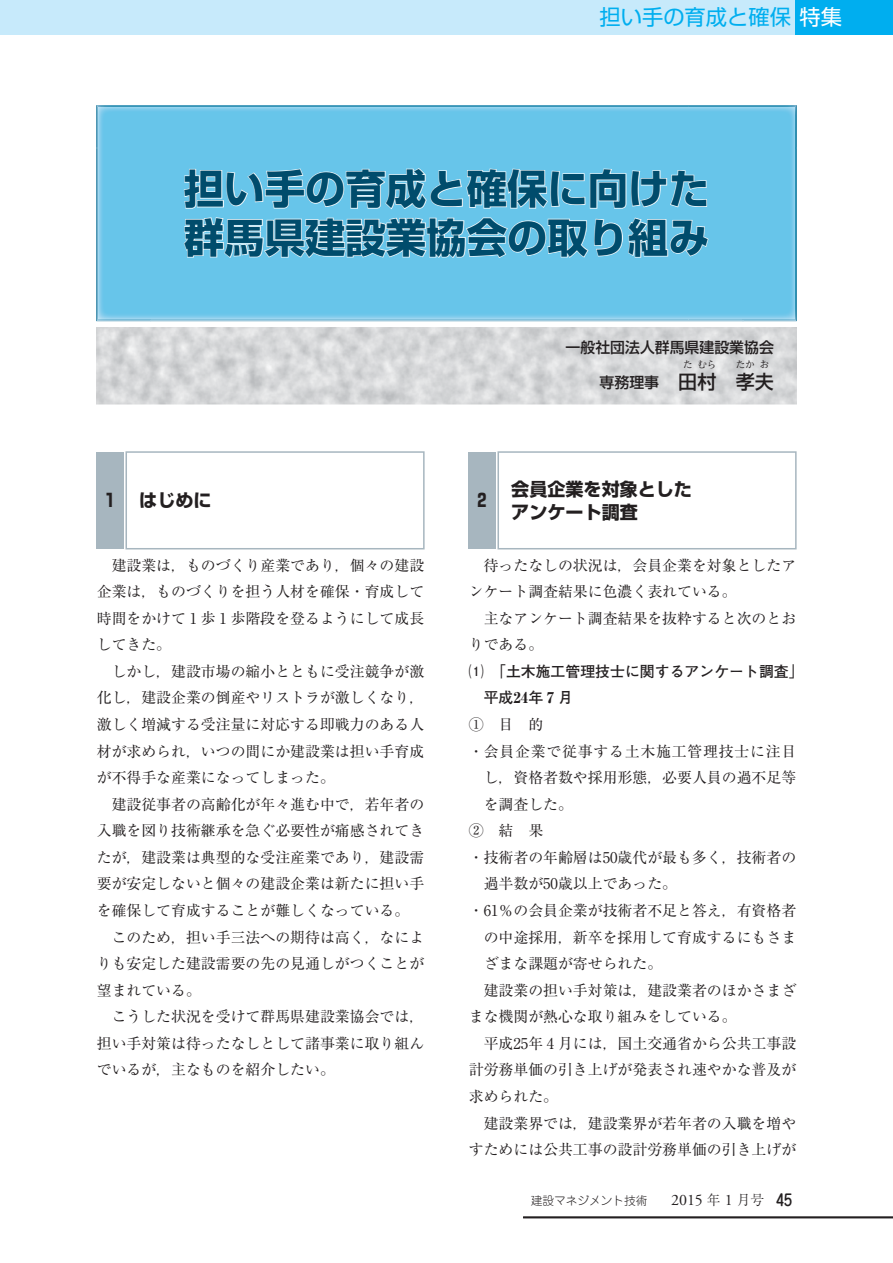
<style>
.page{position:relative;width:893px;height:1263px;background:#fff}
.page>*{position:absolute;margin:0;border:0;box-sizing:border-box;transform-origin:0 0}
.t1{font:40.35px/48.9px "Shin Go Pr 6 N Bold 90 msp RKSJ H";color:#004c6c}
.t2{font:21.3px "Shin Go Pr 6 N Regular 90 msp RKSJ H";color:#00aeef}
.t3{font:19.2px "Shin Go Pr 6 N Medium 90 msp RKSJ H";color:#231f20}
.t4{font:18px/23.4px "Shin Go Pr 6 N Bold 90 msp RKSJ H";color:#231f20}
.t5{font:14.85px/26.5px "Ryumin Pr 6 N Reg 90 msp RKSJ H";color:#231f20;text-align:justify}
.t6{font:14.85px/26.5px "Futo Go B101 Pr 6 N Bold 90 msp RKSJ H";color:#231f20}
.t7{font:14.85px "Ryumin Pr 6 N Reg 90 msp RKSJ H";letter-spacing:.055em;color:#231f20}
.t8{font:14.85px "Shin Go Pr 6 N Medium 90 msp RKSJ H";color:#231f20}
.t9{font:11.7px "Jun 101 Pro Light 90 msp RKSJ H";color:#231f20}
.t10{font:9.6px "Ryumin Pr 6 N Reg 90 msp RKSJ H";color:#231f20}
.s1{color:#fff}
.s2{font-size:19.2px}
.s3{font-family:"Ryumin Pro Heavy 90 msp RKSJ H"}
.s4{font-family:"Adobe Garamond Pro";font-size:15.9px}
.s5{font-family:"Ryumin Pr 6 N Light 90 msp RKSJ H";font-size:13.8px}
.s6{font-family:"Jun 34 Pro Medium 90 msp RKSJ H";font-size:15.9px}
</style>
<div class="page">
<svg style="left:523px;top:1216px;width:369px;height:2px"></svg>
<div style="left:0;top:0;width:892px;height:35px;background:#c7eafb"></div>
<div style="left:795px;top:0;width:97px;height:34px;background:#00aeef"></div>
<div style="left:96px;top:452px;width:27px;height:97px;background:#a7b6bf"></div>
<div style="left:125px;top:451px;width:299px;height:98px;border:2px solid #a7b6bf"></div>
<div style="left:468px;top:452px;width:27px;height:97px;background:#a7b6bf"></div>
<div style="left:497px;top:451px;width:299px;height:98px;border:2px solid #a7b6bf"></div>
<div style="left:151px;top:160px;width:590px;height:159px;background:#67c5ea"></div>
<div style="left:151px;top:148px;width:591px;height:12px;background:#67c5ea"></div>
<img style="left:97px;top:105px;width:699px;height:43px">
<img style="left:97px;top:148px;width:54px;height:173px">
<img style="left:742px;top:148px;width:54px;height:173px">
<svg style="left:183px;top:167px;width:524px;height:43px;background:#88d1ee"></svg>
<svg style="left:183px;top:216px;width:526px;height:43px;background:#91d5ef"></svg>
<h2 class="t2" style="left:599px;top:9px;width:244px">担い手の育成と確保<span class="s1">特集</span></h2>
<h1 class="t1" style="left:184px;top:170px;width:526px">担い手の育成と確保に向けた群馬県建設業協会の取り組み</h1>
<p class="t4" style="left:105px;top:491px;width:11px">1</p>
<p class="t4" style="left:139px;top:491px;width:74px">はじめに</p>
<p class="t5" style="left:97px;top:554px;width:329px;text-indent:15px">建設業は，ものづくり産業であり，個々の建設企業は，ものづくりを担う人材を確保・育成して時間をかけて 1 歩 1 歩階段を登るようにして成長してきた。</p>
<p class="t5" style="left:97px;top:660px;width:329px;text-indent:15px">しかし，建設市場の縮小とともに受注競争が激化し，建設企業の倒産やリストラが激しくなり，激しく増減する受注量に対応する即戦力のある人材が求められ，いつの間にか建設業は担い手育成が不得手な産業になってしまった。</p>
<p class="t5" style="left:97px;top:793px;width:329px;text-indent:15px">建設従事者の高齢化が年々進む中で，若年者の入職を図り技術継承を急ぐ必要性が痛感されてきたが，建設業は典型的な受注産業であり，建設需要が安定しないと個々の建設企業は新たに担い手を確保して育成することが難しくなっている。</p>
<p class="t5" style="left:97px;top:926px;width:329px;text-indent:15px">このため，担い手三法への期待は高く，なによりも安定した建設需要の先の見通しがつくことが望まれている。</p>
<p class="t5" style="left:97px;top:1005px;width:329px;text-indent:15px">こうした状況を受けて群馬県建設業協会では，担い手対策は待ったなしとして諸事業に取り組んでいるが，主なものを紹介したい。</p>
<p class="t8" style="left:565px;top:341px;width:210px">一般社団法人群馬県建設業協会</p>
<p class="t8" style="left:599px;top:376px;width:99px">専務理事<span class="s2">　田</span></p>
<p class="t10" style="left:697px;top:361px;width:21px">むら</p>
<p class="t10" style="left:735px;top:361px;width:21px">たか</p>
<p class="t10" style="left:759px;top:361px;width:11px">お</p>
<p class="t10" style="left:683px;top:361px;width:11px">た</p>
<p class="t3" style="left:697px;top:375px;width:78px">村　孝夫</p>
<p class="t4" style="left:477px;top:491px;width:11px">2</p>
<p class="t4" style="left:511px;top:480px;width:182px">会員企業を対象としたアンケート調査</p>
<p class="t5" style="left:469px;top:554px;width:329px;text-indent:15px">待ったなしの状況は，会員企業を対象としたアンケート調査結果に色濃く表れている。</p>
<p class="t5" style="left:469px;top:607px;width:329px;text-indent:15px">主なアンケート調査結果を抜粋すると次のとおりである。</p>
<p class="t6" style="left:483px;top:660px;width:321px;text-indent:-15px">⑴　「土木施工管理技士に関するアンケート調査」平成<span class="s3">24</span>年 <span class="s3">7</span> 月</p>
<p class="t5" style="left:469px;top:713px;width:76px">①　目　的</p>
<p class="t7" style="left:469px;top:745px;width:329px">・ 会員企業で従事する土木施工管理技士に注目</p>
<p class="t5" style="left:483px;top:766px;width:314px">し，資格者数や採用形態，必要人員の過不足等</p>
<p class="t5" style="left:483px;top:793px;width:91px">を調査した。</p>
<p class="t5" style="left:469px;top:819px;width:76px">②　結　果</p>
<p class="t5" style="left:469px;top:846px;width:329px">・ 技術者の年齢層は50歳代が最も多く，技術者の</p>
<p class="t5" style="left:483px;top:873px;width:195px">過半数が50歳以上であった。</p>
<p class="t5" style="left:469px;top:899px;width:329px">・ 61％の会員企業が技術者不足と答え，有資格者</p>
<p class="t5" style="left:483px;top:926px;width:314px">の中途採用，新卒を採用して育成するにもさま</p>
<p class="t5" style="left:483px;top:952px;width:180px">ざまな課題が寄せられた。</p>
<p class="t5" style="left:483px;top:979px;width:314px">建設業の担い手対策は，建設業者のほかさまざ</p>
<p class="t5" style="left:469px;top:1005px;width:269px">まな機関が熱心な取り組みをしている。</p>
<p class="t5" style="left:483px;top:1032px;width:314px">平成25年 4 月には，国土交通省から公共工事設</p>
<p class="t5" style="left:469px;top:1059px;width:329px">計労務単価の引き上げが発表され速やかな普及が</p>
<p class="t5" style="left:469px;top:1085px;width:91px">求められた。</p>
<p class="t5" style="left:483px;top:1112px;width:314px">建設業界では，建設業界が若年者の入職を増や</p>
<p class="t5" style="left:469px;top:1138px;width:329px">すためには公共工事の設計労務単価の引き上げが</p>
<p class="t9" style="left:530px;top:1197px;width:263px">建設マネジメント技術　　<span class="s4">2015</span> <span class="s5">年</span> <span class="s4">1</span> <span class="s5">月号</span> <span class="s6">45</span></p>
</div>
